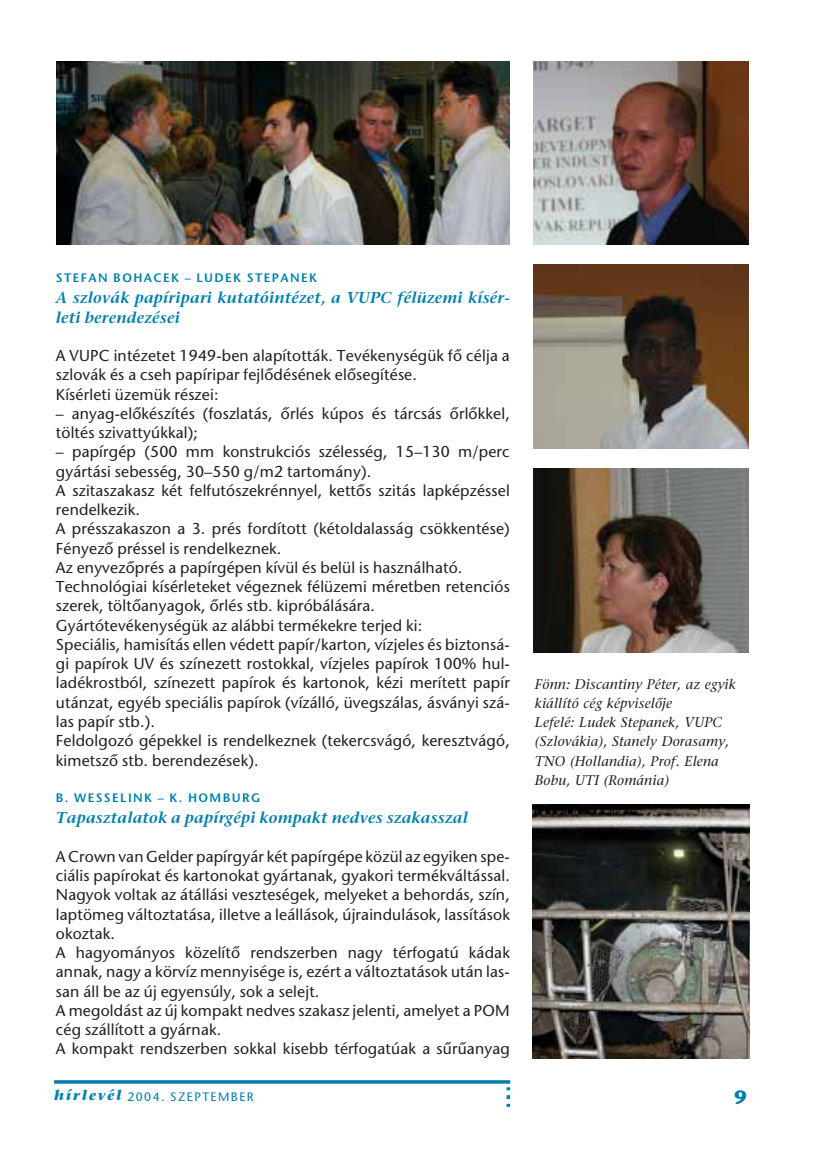
<style>
.page{position:relative;width:818px;height:1175px;background:#fff}
.page>*{position:absolute;margin:0;border:0;box-sizing:border-box;transform-origin:0 0}
.t1{font:19.25px "Stone Sans Bold H";color:#007fab}
.t2{font:15.75px/19.2px "Stone Sans H";letter-spacing:.01em;color:#231f20}
.t3{font:15.75px/19.2px "Stone Serif Semi Bold Italic H";letter-spacing:.01em;color:#007fab}
.t4{font:14px/19.2px "Stone Serif Italic H";letter-spacing:.01em;color:#231f20}
.t5{font:12.25px "Stone San Sem H";letter-spacing:.115em;color:#007fab}
.t6{font:12.25px "Stone Sans H";letter-spacing:.115em;color:#007fab}
.s1{font-family:"Stone Serif Bold Italic H";font-size:14px}
</style>
<div class="page">
<hr style="left:54px;top:1080px;width:456px;height:3px;background:#007fab">
<svg style="left:506px;top:1087px;width:4px;height:19px"></svg>
<img style="left:533px;top:61px;width:215px;height:184px">
<img style="left:533px;top:265px;width:215px;height:183px">
<img style="left:533px;top:468px;width:215px;height:184px">
<img style="left:56px;top:61px;width:453px;height:183px">
<img style="left:532px;top:804px;width:217px;height:254px">
<p class="t5" style="left:56px;top:273px;width:262px">STEFAN BOHACEK – LUDEK STEPANEK</p>
<p class="t3" style="left:56px;top:290px;width:455px">A szlovák papíripari kutatóintézet, a VUPC félüzemi kísér&shy;leti berendezései</p>
<p class="t2" style="left:56px;top:347px;width:455px">A VUPC intézetet 1949-ben alapították. Tevékenységük fô célja a szlovák és a cseh papíripar fejlôdésének elôsegítése.<br>Kísérleti üzemük részei:</p>
<p class="t2" style="left:56px;top:405px;width:455px">– anyag-elôkészítés (foszlatás, ôrlés kúpos és tárcsás ôrlôkkel, töltés szivattyúkkal);</p>
<p class="t2" style="left:56px;top:444px;width:455px">– papírgép (500 mm konstrukciós szélesség, 15–130 m/perc gyártási sebesség, 30–550 g/m2 tartomány).<br>A szitaszakasz két felfutószekrénnyel, kettôs szitás lapképzéssel rendelkezik.<br>A présszakaszon a 3. prés fordított (kétoldalasság csökkentése)<br>Fényezô préssel is rendelkeznek.<br>Az enyvezôprés a papírgépen kívül és belül is használható.<br>Technológiai kísérleteket végeznek félüzemi méretben retenciós szerek, töltôanyagok, ôrlés stb. kipróbálására.<br>Gyártótevékenységük az alábbi termékekre terjed ki:<br>Speciális, hamisítás ellen védett papír/karton, vízjeles és biztonsá&shy;gi papírok UV és színezett rostokkal, vízjeles papírok 100% hul&shy;ladékrostból, színezett papírok és kartonok, kézi merített papír utánzat, egyéb speciális papírok (vízálló, üvegszálas, ásványi szá&shy;las papír stb.).<br>Feldolgozó gépekkel is rendelkeznek (tekercsvágó, keresztvágó, kimetszô stb. berendezések).</p>
<p class="t5" style="left:56px;top:793px;width:206px">B. WESSELINK – K. HOMBURG</p>
<p class="t3" style="left:56px;top:809px;width:413px">Tapasztalatok a papírgépi kompakt nedves szakasszal</p>
<p class="t2" style="left:56px;top:848px;width:455px">A Crown van Gelder papírgyár két papírgépe közül az egyiken spe&shy;ciális papírokat és kartonokat gyártanak, gyakori termékváltással.<br>Nagyok voltak az átállási veszteségek, melyeket a behordás, szín, laptömeg változtatása, illetve a leállások, újraindulások, lassítások okoztak.<br>A hagyományos közelítô rendszerben nagy térfogatú kádak annak, nagy a körvíz mennyisége is, ezért a változtatások után las&shy;san áll be az új egyensúly, sok a selejt.<br>A megoldást az új kompakt nedves szakasz jelenti, amelyet a POM cég szállított a gyárnak.<br>A kompakt rendszerben sokkal kisebb térfogatúak a sûrûanyag</p>
<p class="t4" style="left:534px;top:675px;width:202px">Fönn: Discantiny Péter, az egyik kiállító cég képviselôje<br>Lefelé: Ludek Stepanek, VUPC (Szlovákia), Stanely Dorasamy,<br>TNO (Hollandia), Prof. Elena<br>Bobu, UTI (Románia)</p>
<p class="t6" style="left:54px;top:1091px;width:201px"><span class="s1">hírlevél</span> 2004. SZEPTEMBER</p>
<p class="t1" style="left:734px;top:1089px;width:14px">9</p>
</div>
